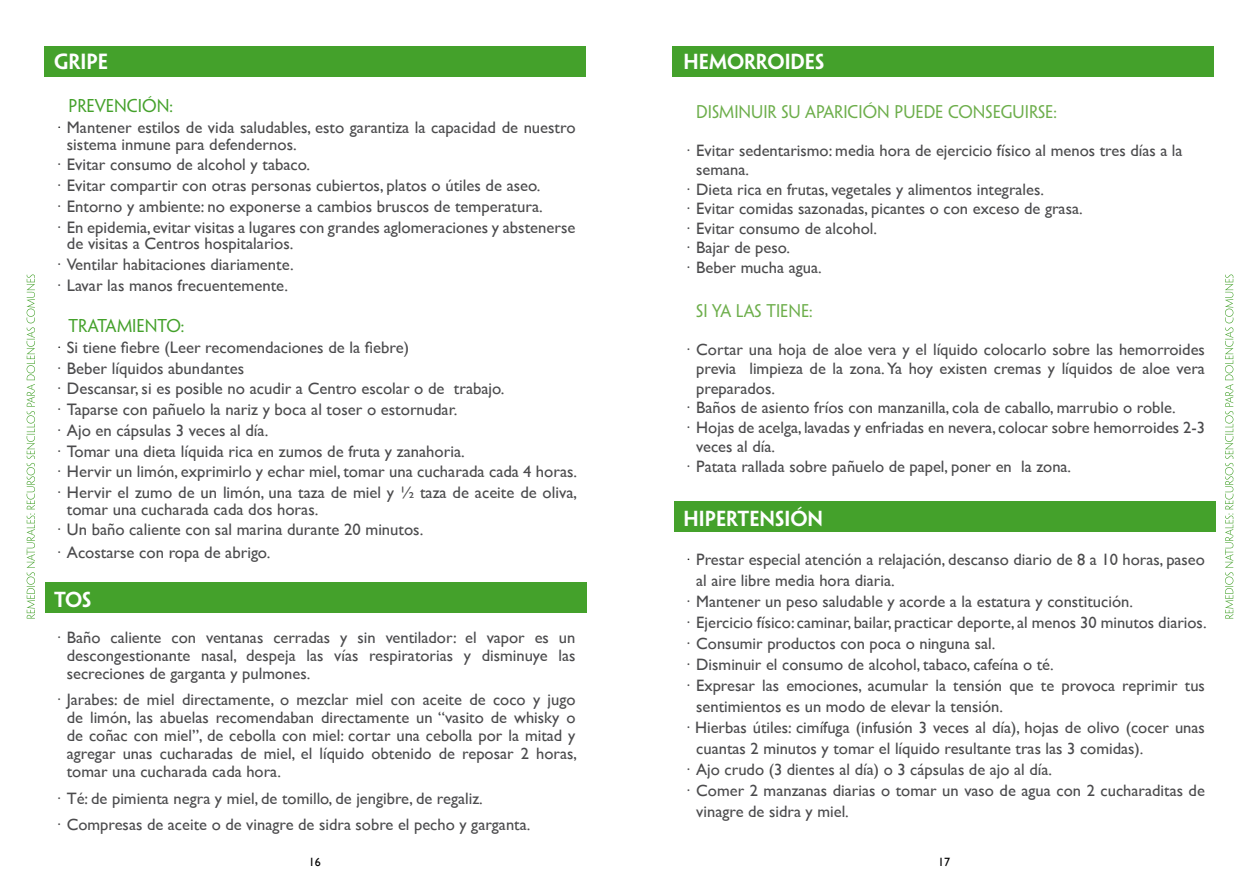
<style>
.page{position:relative;width:1259px;height:893px;background:#fff}
.page>*{position:absolute;margin:0;border:0;box-sizing:border-box;transform-origin:0 0}
.t1{font:600 19.65px "Penumbra Sans Std";color:#fff}
.t2{font:600 19.5px "Penumbra Sans Std";color:#fff}
.t3{font:16.65px/20.7px "Gill Sans";color:#4b4b4d}
.t4{font:16.65px "Penumbra Sans Std";color:#44a12b}
.t5{font:16.65px "Penumbra Sans Std";color:#44a12b}
.t6{font:16.5px/18px "Gill Sans";color:#4b4b4d;text-align:justify}
.t7{font:16.5px "Penumbra Sans Std";color:#6dae4b}
.t8{font:12px "Gill Sans";color:#000}
.s1{font-weight:300;color:#000}
</style>
<div class="page">
<svg style="left:1225px;top:274px;width:8px;height:344px"></svg>
<svg style="left:27px;top:274px;width:8px;height:344px"></svg>
<div style="left:44px;top:47px;width:541px;height:30px;background:#44a12b"></div>
<div style="left:45px;top:583px;width:541px;height:30px;background:#44a12b"></div>
<div style="left:672px;top:47px;width:541px;height:30px;background:#44a12b"></div>
<div style="left:674px;top:502px;width:541px;height:30px;background:#44a12b"></div>
<p class="t1" style="left:54px;top:50px;width:56px">GRIPE</p>
<p class="t5" style="left:68px;top:96px;width:106px">PREVENCIÓN:</p>
<p class="t3" style="left:67px;top:119px;width:510px;line-height:16.5px;text-indent:-13px"><span class="s1">·</span> Mantener estilos de vida saludables, esto garantiza la capacidad de nuestro sistema inmune para defendernos.</p>
<p class="t3" style="left:54px;top:154px;width:523px">· Evitar consumo de alcohol y tabaco.<br>· Evitar compartir con otras personas cubiertos, platos o útiles de aseo.<br>· Entorno y ambiente: no exponerse a cambios bruscos de temperatura.<br>· En epidemia, evitar visitas a lugares con grandes aglomeraciones y abstenerse</p>
<p class="t3" style="left:54px;top:233px;width:241px;text-align:justify;text-indent:13px">de visitas a Centros hospitalarios. · Ventilar habitaciones diariamente. · Lavar las manos frecuentemente.</p>
<p class="t4" style="left:68px;top:316px;width:117px">TRATAMIENTO:</p>
<p class="t3" style="left:54px;top:337px;width:525px"><span class="s1">·</span> Si tiene fiebre (Leer recomendaciones de la fiebre)<br>· Beber líquidos abundantes<br>· Descansar, si es posible no acudir a Centro escolar o de trabajo.<br>· Taparse con pañuelo la nariz y boca al toser o estornudar.<br>· Ajo en cápsulas 3 veces al día.<br>· Tomar una dieta líquida rica en zumos de fruta y zanahoria.<br>· Hervir un limón, exprimirlo y echar miel, tomar una cucharada cada 4 horas. · Hervir el zumo de un limón, una taza de miel y ½ taza de aceite de oliva,</p>
<p class="t3" style="left:54px;top:498px;width:371px;text-indent:13px">tomar una cucharada cada dos horas.<br>· Un baño caliente con sal marina durante 20 minutos.</p>
<p class="t3" style="left:54px;top:541px;width:218px">· Acostarse con ropa de abrigo.</p>
<p class="t2" style="left:54px;top:587px;width:39px">TOS</p>
<p class="t6" style="left:67px;top:628px;width:510px;text-indent:-13px">· Baño caliente con ventanas cerradas y sin ventilador: el vapor es un descongestionante nasal, despeja las vías respiratorias y disminuye las secreciones de garganta y pulmones.</p>
<p class="t6" style="left:67px;top:690px;width:512px;text-indent:-13px">· Jarabes: de miel directamente, o mezclar miel con aceite de coco y jugo de limón, las abuelas recomendaban directamente un “vasito de whisky o de coñac con miel”, de cebolla con miel: cortar una cebolla por la mitad y agregar unas cucharadas de miel, el líquido obtenido de reposar 2 horas, tomar una cucharada cada hora.</p>
<p class="t6" style="left:54px;top:784px;width:478px;line-height:26.5px">· Té: de pimienta negra y miel, de tomillo, de jengibre, de regaliz.<br>· Compresas de aceite o de vinagre de sidra sobre el pecho y garganta.</p>
<p class="t2" style="left:683px;top:50px;width:142px">HEMORROIDES</p>
<p class="t7" style="left:696px;top:102px;width:362px">DISMINUIR SU APARICIÓN PUEDE CONSEGUIRSE:</p>
<p class="t6" style="left:683px;top:141px;width:500px">· Evitar sedentarismo: media hora de ejercicio físico al menos tres días a la</p>
<p class="t6" style="left:696px;top:160px;width:54px">semana.</p>
<p class="t6" style="left:683px;top:180px;width:362px">· Dieta rica en frutas, vegetales y alimentos integrales.</p>
<p class="t6" style="left:683px;top:199px;width:401px">· Evitar comidas sazonadas, picantes o con exceso de grasa.</p>
<p class="t6" style="left:683px;top:219px;width:195px">· Evitar consumo de alcohol.</p>
<p class="t6" style="left:683px;top:238px;width:108px">· Bajar de peso.</p>
<p class="t6" style="left:683px;top:258px;width:140px">· Beber mucha agua.</p>
<p class="t7" style="left:696px;top:301px;width:118px">SI YA LAS TIENE:</p>
<p class="t6" style="left:683px;top:340px;width:523px">· Cortar una hoja de aloe vera y el líquido colocarlo sobre las hemorroides</p>
<p class="t6" style="left:696px;top:359px;width:510px">previa limpieza de la zona. Ya hoy existen cremas y líquidos de aloe vera</p>
<p class="t6" style="left:696px;top:379px;width:80px">preparados.</p>
<p class="t6" style="left:683px;top:398px;width:494px">· Baños de asiento fríos con manzanilla, cola de caballo, marrubio o roble.</p>
<p class="t6" style="left:683px;top:418px;width:523px">· Hojas de acelga, lavadas y enfriadas en nevera, colocar sobre hemorroides 2-3</p>
<p class="t6" style="left:696px;top:437px;width:80px">veces al día.</p>
<p class="t6" style="left:683px;top:457px;width:389px">· Patata rallada sobre pañuelo de papel, poner en la zona.</p>
<p class="t2" style="left:683px;top:506px;width:141px">HIPERTENSIÓN</p>
<p class="t6" style="left:683px;top:550px;width:523px"><span class="s1">·</span> Prestar especial atención a relajación, descanso diario de 8 a 10 horas, paseo</p>
<p class="t6" style="left:696px;top:571px;width:200px">al aire libre media hora diaria.</p>
<p class="t6" style="left:683px;top:592px;width:451px">· Mantener un peso saludable y acorde a la estatura y constitución.</p>
<p class="t6" style="left:683px;top:613px;width:524px">· Ejercicio físico: caminar, bailar, practicar deporte, al menos 30 minutos diarios.</p>
<p class="t6" style="left:683px;top:634px;width:313px">· Consumir productos con poca o ninguna sal.</p>
<p class="t6" style="left:683px;top:655px;width:372px">· Disminuir el consumo de alcohol, tabaco, cafeína o té.</p>
<p class="t6" style="left:683px;top:676px;width:523px">· Expresar las emociones, acumular la tensión que te provoca reprimir tus</p>
<p class="t6" style="left:696px;top:697px;width:308px">sentimientos es un modo de elevar la tensión.</p>
<p class="t6" style="left:683px;top:718px;width:523px">· Hierbas útiles: cimífuga (infusión 3 veces al día), hojas de olivo (cocer unas</p>
<p class="t6" style="left:696px;top:739px;width:449px">cuantas 2 minutos y tomar el líquido resultante tras las 3 comidas).</p>
<p class="t6" style="left:683px;top:760px;width:370px">· Ajo crudo (3 dientes al día) o 3 cápsulas de ajo al día.</p>
<p class="t6" style="left:683px;top:781px;width:523px">· Comer 2 manzanas diarias o tomar un vaso de agua con 2 cucharaditas de</p>
<p class="t6" style="left:696px;top:802px;width:154px">vinagre de sidra y miel.</p>
<p class="t8" style="left:309px;top:854px;width:13px">16</p>
<p class="t8" style="left:938px;top:854px;width:13px">17</p>
</div>
